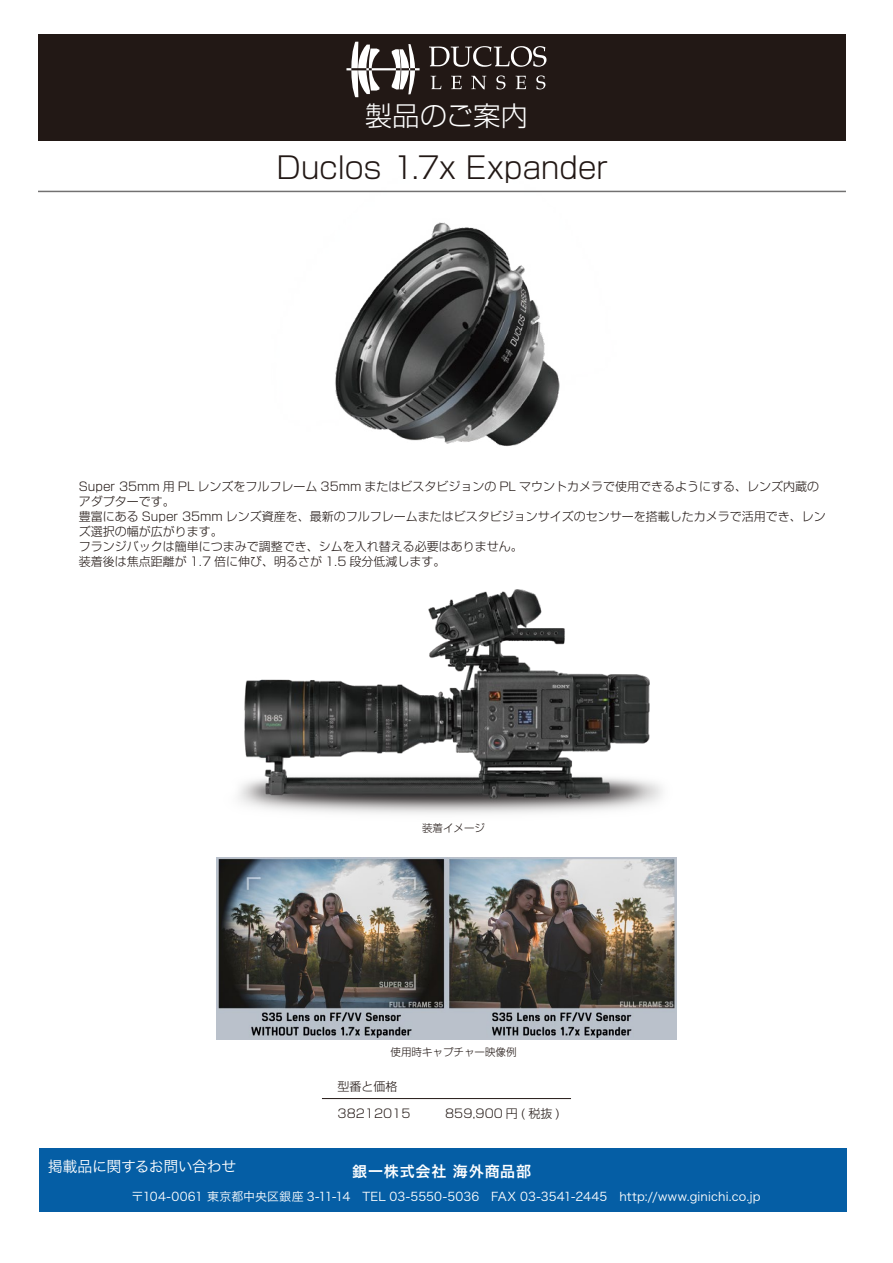
<style>
.page{position:relative;width:893px;height:1263px;background:#fff}
.page>*{position:absolute;margin:0;border:0;box-sizing:border-box;transform-origin:0 0}
.t1{font:300 30px "Shin Go Pro";letter-spacing:-.015em;color:#221815}
.t2{font:300 27px "Shin Go Pro";letter-spacing:.015em;color:#fff}
.t3{font:15px "Hira Kaku Pro W3";letter-spacing:-.035em;color:#fff}
.t4{font:15px "Hira Kaku Pro W6";letter-spacing:.055em;color:#fff}
.t5{font:300 12px/15px "Shin Go Pro";color:#221815}
.t6{font:12px "Hira Kaku Pro W3";letter-spacing:.01em;color:#fff}
.t7{font:300 10.5px "Shin Go Pro";color:#221815}
</style>
<div class="page">
<img style="left:237px;top:190px;width:419px;height:257px">
<div style="left:38px;top:35px;width:808px;height:106px;background:#221815"></div>
<div style="left:39px;top:1148px;width:808px;height:63px;background:#055ea5"></div>
<hr style="left:38px;top:191px;width:808px;height:1px;background:#727171">
<hr style="left:322px;top:1098px;width:249px;height:1px;background:#221815">
<svg style="left:346px;top:42px;width:74px;height:55px"></svg>
<svg style="left:429px;top:46px;width:117px;height:21px"></svg>
<svg style="left:431px;top:76px;width:10px;height:13px"></svg>
<svg style="left:451px;top:76px;width:11px;height:13px"></svg>
<svg style="left:471px;top:76px;width:15px;height:14px"></svg>
<svg style="left:496px;top:75px;width:9px;height:14px"></svg>
<svg style="left:516px;top:76px;width:10px;height:13px"></svg>
<svg style="left:536px;top:75px;width:9px;height:14px"></svg>
<img style="left:238px;top:589px;width:425px;height:225px">
<img style="left:216px;top:857px;width:461px;height:183px">
<h2 class="t2" style="left:365px;top:94px;width:164px">製品のご案内</h2>
<h1 class="t1" style="left:276px;top:143px;width:332px">Duclos 1.7x Expander</h1>
<p class="t5" style="left:79px;top:478px;width:749px">Super 35mm 用 PL レンズをフルフレーム 35mm またはビスタビジョンの PL マウントカメラで使用できるようにする、レンズ内蔵のアダプターです。<br>豊富にある Super 35mm レンズ資産を、最新のフルフレームまたはビスタビジョンサイズのセンサーを搭載したカメラで活用でき、レンズ選択の幅が広がります。<br>フランジバックは簡単につまみで調整でき、シムを入れ替える必要はありません。<br>装着後は焦点距離が 1.7 倍に伸び、明るさが 1.5 段分低減します。</p>
<p class="t7" style="left:422px;top:819px;width:64px">装着イメージ</p>
<p class="t7" style="left:391px;top:1043px;width:127px">使用時キャプチャー映像例</p>
<p class="t5" style="left:338px;top:1078px;width:61px">型番と価格</p>
<p class="t5" style="left:338px;top:1104px;width:74px">38212015</p>
<p class="t5" style="left:445px;top:1104px;width:116px">859,900 円 ( 税抜 )</p>
<p class="t3" style="left:48px;top:1152px;width:190px">掲載品に関するお問い合わせ</p>
<p class="t4" style="left:352px;top:1158px;width:180px">銀一株式会社 海外商品部</p>
<p class="t6" style="left:132px;top:1185px;width:630px">〒104-0061 東京都中央区銀座 3-11-14　TEL 03-5550-5036　FAX 03-3541-2445　http://www.ginichi.co.jp</p>
</div>
